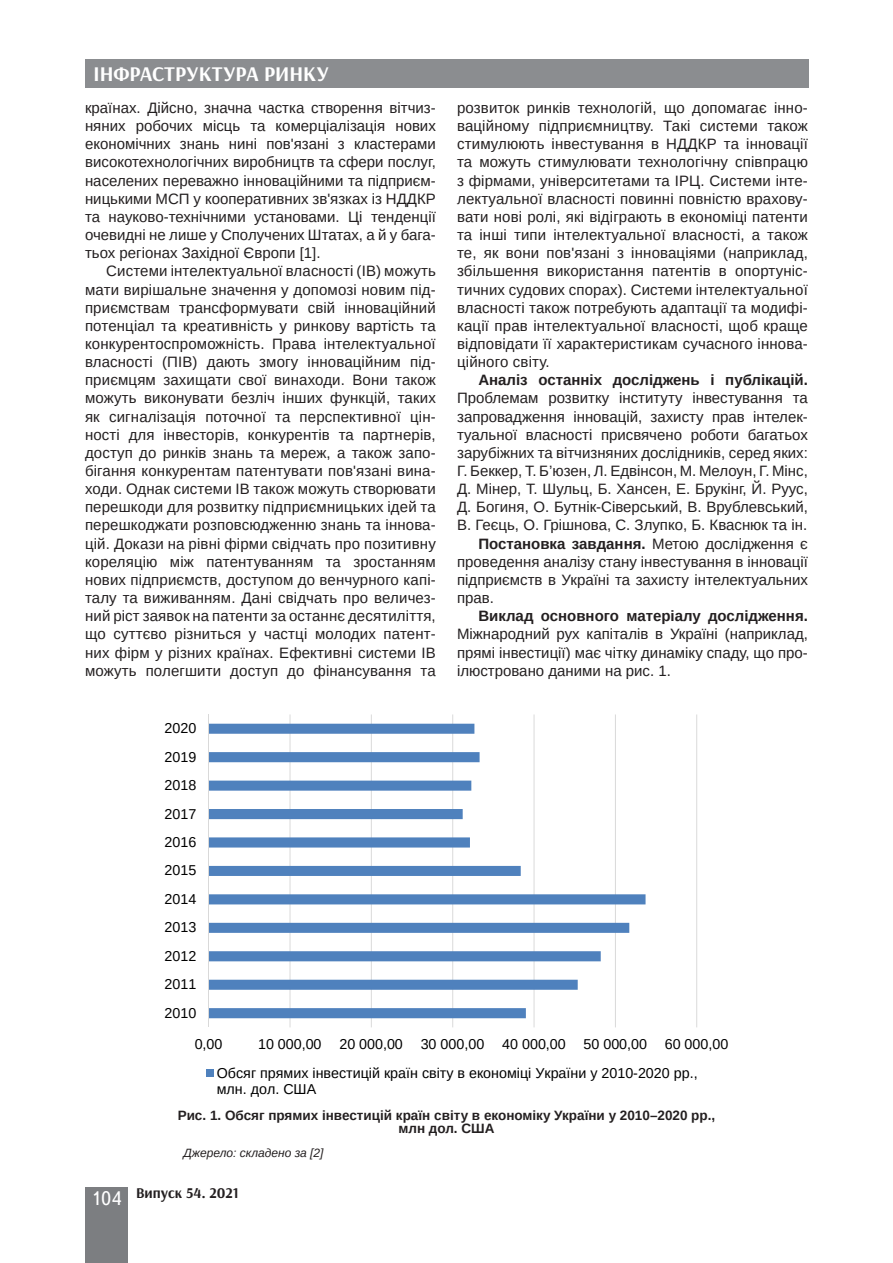
<style>
.page{position:relative;width:893px;height:1263px;background:#fff}
.page>*{position:absolute;margin:0;border:0;box-sizing:border-box;transform-origin:0 0}
.t1{font:700 21px "Arsenal";color:#fff}
.Текст_основной_G{font:15px/18.1px "Arimo";color:#231f20;text-align:justify}
.t2{font:700 15px "Arsenal";color:#231f20}
.t3{font:14.25px/16.4px "Arimo";color:#000}
.Рисунок{font:700 13.5px/13.5px "Arimo";color:#231f20;text-align:center}
.Джерело{font:italic 12px "Arimo";color:#231f20}
.s1{font-weight:700}
.s2{font-family:"Ukrainian Text";font-weight:400;font-size:19.5px;color:#fff}
</style>
<div class="page">
<div style="left:85px;top:59px;width:723px;height:29px;background:#8b8d90"></div>
<div style="left:85px;top:1186px;width:43px;height:76px;background:#7c7e81"></div>
<hr style="left:290px;top:714px;width:1px;height:313px;background:#d9d9d9">
<hr style="left:371px;top:714px;width:1px;height:313px;background:#d9d9d9">
<hr style="left:452px;top:714px;width:1px;height:313px;background:#d9d9d9">
<hr style="left:534px;top:714px;width:1px;height:313px;background:#d9d9d9">
<hr style="left:615px;top:714px;width:1px;height:313px;background:#d9d9d9">
<hr style="left:696px;top:714px;width:1px;height:313px;background:#d9d9d9">
<svg style="left:209px;top:724px;width:436px;height:294px"></svg>
<hr style="left:208px;top:714px;width:1px;height:313px;background:#d9d9d9">
<div style="left:207px;top:1069px;width:7px;height:7px;background:#4f81bd"></div>
<h1 class="t1" style="left:94px;top:61px;width:237px">ІНФРАСТРУКТУРА РИНКУ</h1>
<p class="Текст_основной_G" style="left:85px;top:99px;width:352px">країнах. Дійсно, значна частка створення вітчиз&shy;няних робочих місць та комерціалізація нових економічних знань нині пов'язані з кластерами високотехнологічних виробництв та сфери послуг, населених переважно інноваційними та підприєм&shy;ницькими МСП у кооперативних зв'язках із НДДКР та науково-технічними установами. Ці тенденції очевидні не лише у Сполучених Штатах, а й у бага&shy;тьох регіонах Західної Європи [1].</p>
<p class="Текст_основной_G" style="left:85px;top:262px;width:352px;text-indent:21px">Системи інтелектуальної власності (ІВ) можуть мати вирішальне значення у допомозі новим під&shy;приємствам трансформувати свій інноваційний потенціал та креативність у ринкову вартість та конкурентоспроможність. Права інтелектуальної власності (ПІВ) дають змогу інноваційним під&shy;приємцям захищати свої винаходи. Вони також можуть виконувати безліч інших функцій, таких як сигналізація поточної та перспективної цін&shy;ності для інвесторів, конкурентів та партнерів, доступ до ринків знань та мереж, а також запо&shy;бігання конкурентам патентувати пов'язані вина&shy;ходи. Однак системи ІВ також можуть створювати перешкоди для розвитку підприємницьких ідей та перешкоджати розповсюдженню знань та іннова&shy;цій. Докази на рівні фірми свідчать про позитивну кореляцію між патентуванням та зростанням нових підприємств, доступом до венчурного капі&shy;талу та виживанням. Дані свідчать про величез&shy;ний ріст заявок на патенти за останнє десятиліття, що суттєво різниться у частці молодих патент&shy;них фірм у різних країнах. Ефективні системи ІВ можуть полегшити доступ до фінансування та</p>
<p class="t3" style="left:165px;top:720px;width:33px">2020</p>
<p class="t3" style="left:165px;top:748px;width:33px">2019</p>
<p class="t3" style="left:165px;top:777px;width:33px">2018</p>
<p class="t3" style="left:165px;top:805px;width:33px">2017</p>
<p class="t3" style="left:165px;top:834px;width:33px">2016</p>
<p class="t3" style="left:165px;top:862px;width:33px">2015</p>
<p class="t3" style="left:165px;top:891px;width:33px">2014</p>
<p class="t3" style="left:165px;top:919px;width:33px">2013</p>
<p class="t3" style="left:165px;top:948px;width:33px">2012</p>
<p class="t3" style="left:165px;top:976px;width:33px">2011</p>
<p class="t3" style="left:165px;top:1004px;width:33px">2010</p>
<p class="Текст_основной_G" style="left:457px;top:99px;width:352px">розвиток ринків технологій, що допомагає інно&shy;ваційному підприємництву. Такі системи також стимулюють інвестування в НДДКР та інновації та можуть стимулювати технологічну співпрацю з фірмами, університетами та ІРЦ. Системи інте&shy;лектуальної власності повинні повністю врахову&shy;вати нові ролі, які відіграють в економіці патенти та інші типи інтелектуальної власності, а також те, як вони пов'язані з інноваціями (наприклад, збільшення використання патентів в опортуніс&shy;тичних судових спорах). Системи інтелектуальної власності також потребують адаптації та модифі&shy;кації прав інтелектуальної власності, щоб краще відповідати її характеристикам сучасного іннова&shy;ційного світу.</p>
<p class="Текст_основной_G" style="left:457px;top:371px;width:352px;text-indent:21px"><span class="s1">Аналіз останніх досліджень і публікацій.<br></span>Проблемам розвитку інституту інвестування та запровадження інновацій, захисту прав інтелек&shy;туальної власності присвячено роботи багатьох зарубіжних та вітчизняних дослідників, серед яких:<br>Г. Беккер, Т. Б’юзен, Л. Едвінсон, М. Мелоун, Г. Мінс, Д. Мінер, Т. Шульц, Б. Хансен, Е. Брукінг, Й. Руус, Д. Богиня, О. Бутнік-Сіверський, В. Врублевський, В. Геєць, О. Грішнова, С. Злупко, Б. Кваснюк та ін.</p>
<p class="Текст_основной_G" style="left:457px;top:534px;width:352px;text-indent:21px"><span class="s1">Постановка завдання.</span> Метою дослідження є проведення аналізу стану інвестування в інновації підприємств в Україні та захисту інтелектуальних прав.</p>
<p class="Текст_основной_G" style="left:457px;top:607px;width:352px;text-indent:21px"><span class="s1">Виклад основного матеріалу дослідження.<br></span>Міжнародний рух капіталів в Україні (наприклад, прямі інвестиції) має чітку динаміку спаду, що про&shy;ілюстровано даними на рис. 1.</p>
<p class="t3" style="left:195px;top:1036px;width:29px">0,00</p>
<p class="t3" style="left:258px;top:1036px;width:472px">10 000,00 20 000,00 30 000,00 40 000,00 50 000,00 60 000,00</p>
<p class="t3" style="left:217px;top:1065px;width:482px">Обсяг прямих ³нвестиц³й кра¿н св³ту в економ³ц³ Укра¿ни у 2010-2020 рр., млн. дол. США</p>
<p class="Рисунок" style="left:178px;top:1108px;width:539px">Рис. 1. Обсяг прямих інвестицій країн світу в економіку України у 2010–2020 рр., млн дол. США</p>
<p class="Джерело" style="left:183px;top:1144px;width:142px">Джерело: складено за [2]</p>
<p class="t2" style="left:91px;top:1183px;width:149px"><span class="s2">104</span> Випуск 54. 2021</p>
</div>
